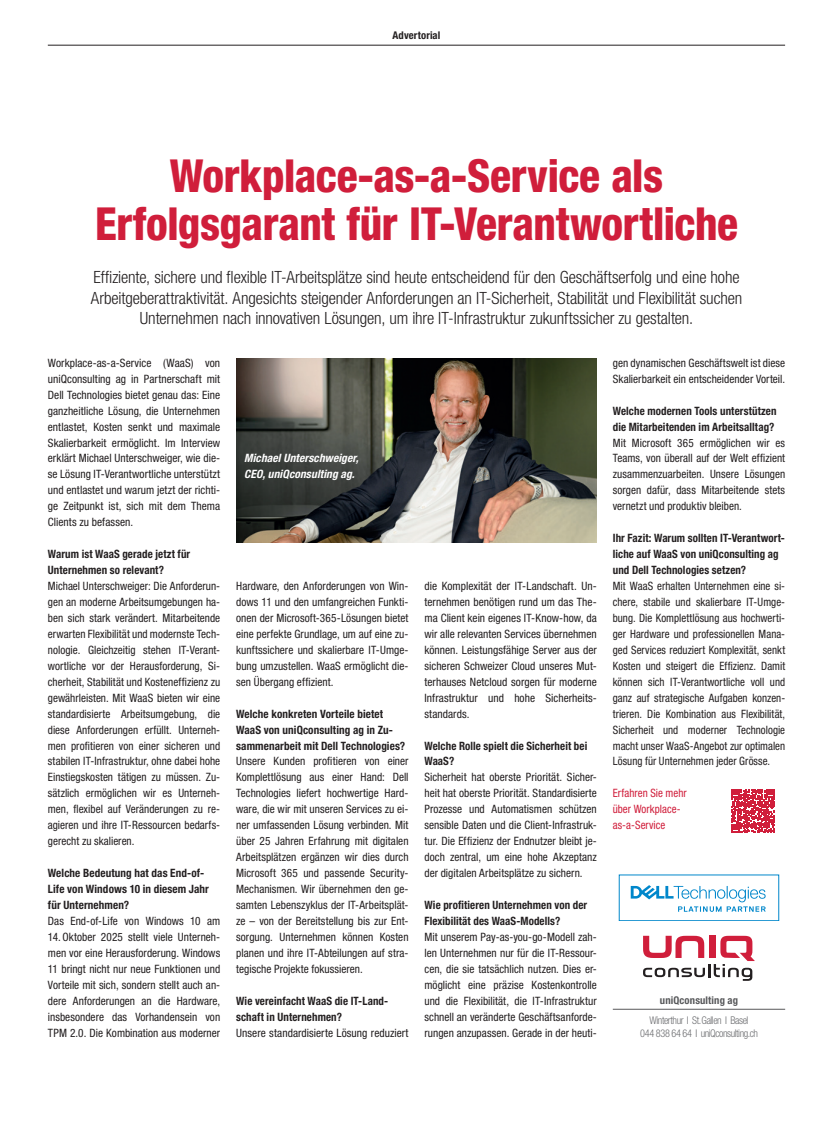
<style>
.page{position:relative;width:833px;height:1134px;background:#fff}
.page>*{position:absolute;margin:0;border:0;box-sizing:border-box;transform-origin:0 0}
.t1{font:800 condensed 45.62px/47.5px "Helvetica Neue LT Std";letter-spacing:-.01em;color:#d01e3b;text-align:center;scale:.95 1}
.t2{font:300 condensed 16.88px/20.6px "Helvetica Neue LT Std";letter-spacing:-.01em;color:#231f20;text-align:center}
.t3{font:condensed 11.5px/16px "Helvetica Neue LT Std";letter-spacing:.005em;color:#231f20;text-align:justify}
.t4{font:condensed 11.5px/16px "Helvetica Neue LT Std";letter-spacing:.005em;color:#231f20;text-align:justify;scale:.95 1}
.t5{font:700 condensed 11.5px/16px "Helvetica Neue LT Std";letter-spacing:.01em;color:#231f20;scale:.95 1}
.t6{font:700 condensed 11.5px/16px "Helvetica Neue LT Std";letter-spacing:.01em;color:#231f20}
.t7{font:italic 700 condensed 11.5px/16px "Helvetica Neue LT Std";letter-spacing:.01em;color:#fff}
.t8{font:condensed 11.5px/16px "Helvetica Neue LT Std";letter-spacing:.005em;color:#d01e3b;scale:.95 1}
.t9{font:300 condensed 10.62px/12.5px "Helvetica Neue LT Std";letter-spacing:-.04em;color:#6c6d70;text-align:center;scale:.96 1}
.t10{font:700 condensed 10.62px "Helvetica Neue LT Std";letter-spacing:.01em;color:#57585a}
.t11{font:700 condensed 10.62px "Helvetica Neue LT Std";letter-spacing:.015em;color:#231f20}
</style>
<div class="page">
<hr style="left:48px;top:45px;width:737px;height:1px;background:#231f20">
<hr style="left:613px;top:1009px;width:172px;height:1px;background:#57585a">
<svg style="left:643px;top:936px;width:112px;height:45px"></svg>
<div style="left:619px;top:875px;width:160px;height:46px;border:1px solid #0087cb"></div>
<svg style="left:630px;top:885px;width:135px;height:27px"></svg>
<img style="left:236px;top:359px;width:361px;height:183px">
<svg style="left:731px;top:789px;width:43px;height:43px"></svg>
<p class="t11" style="left:392px;top:29px;width:49px">Advertorial</p>
<h1 class="t1" style="left:95px;top:151px;width:678px">Workplace-as-a-Service als<br>Erfolgsgarant für IT-Verantwortliche</h1>
<p class="t2" style="left:91px;top:267px;width:653px">Effiziente, sichere und flexible IT-Arbeitsplätze sind heute entscheidend für den Geschäftserfolg und eine hohe<br>Arbeitgeberattraktivität. Angesichts steigender Anforderungen an IT-Sicherheit, Stabilität und Flexibilität suchen<br>Unternehmen nach innovativen Lösungen, um ihre IT-Infrastruktur zukunftssicher zu gestalten.</p>
<p class="t3" style="left:48px;top:355px;width:174px">Workplace-as-a-Service (WaaS) von uniQconsulting ag in Partnerschaft mit Dell Technologies bietet genau das: Eine ganzheitliche Lösung, die Unternehmen entlastet, Kosten senkt und maximale Skalierbarkeit ermöglicht. Im Interview erklärt Michael Unterschweiger, wie die&shy;se Lösung IT-Verantwortliche unterstützt und entlastet und warum jetzt der richti&shy;ge Zeitpunkt ist, sich mit dem Thema Clients zu befassen.</p>
<p class="t5" style="left:48px;top:546px;width:151px">Warum ist WaaS gerade jetzt für<br>Unternehmen so relevant?</p>
<p class="t3" style="left:48px;top:578px;width:174px">Michael Unterschweiger: Die Anforderun&shy;gen an moderne Arbeitsumgebungen ha&shy;ben sich stark verändert. Mitarbeitende erwarten Flexibilität und modernste Tech&shy;nologie. Gleichzeitig stehen IT-Verant&shy;wortliche vor der Herausforderung, Si&shy;cherheit, Stabilität und Kosteneffizienz zu gewährleisten. Mit WaaS bieten wir eine standardisierte Arbeitsumgebung, die diese Anforderungen erfüllt. Unterneh&shy;men profitieren von einer sicheren und stabilen IT-Infrastruktur, ohne dabei hohe Einstiegskosten tätigen zu müssen. Zu&shy;sätzlich ermöglichen wir es Unterneh&shy;men, flexibel auf Veränderungen zu re&shy;agieren und ihre IT-Ressourcen bedarfs&shy;gerecht zu skalieren.</p>
<p class="t6" style="left:48px;top:865px;width:163px">Welche Bedeutung hat das End-of-<br>Life von Windows 10 in diesem Jahr für Unternehmen?</p>
<p class="t3" style="left:48px;top:913px;width:174px">Das End-of-Life von Windows 10 am 14.Oktober 2025 stellt viele Unterneh&shy;men vor eine Herausforderung. Windows 11 bringt nicht nur neue Funktionen und Vorteile mit sich, sondern stellt auch an&shy;dere Anforderungen an die Hardware, insbesondere das Vorhandensein von TPM 2.0. Die Kombination aus moderner</p>
<p class="t3" style="left:613px;top:355px;width:174px">gen dynamischen Geschäftswelt ist diese<br>Skalierbarkeit ein entscheidender Vorteil.</p>
<p class="t5" style="left:613px;top:402px;width:174px">Welche modernen Tools unterstützen die Mitarbeitenden im Arbeitsalltag?</p>
<p class="t3" style="left:613px;top:434px;width:174px">Mit Microsoft 365 ermöglichen wir es Teams, von überall auf der Welt effizient zusammenzuarbeiten. Unsere Lösungen sorgen dafür, dass Mitarbeitende stets vernetzt und produktiv bleiben.</p>
<p class="t5" style="left:613px;top:530px;width:183px">Ihr Fazit: Warum sollten IT-Verantwort&shy;liche auf WaaS von uniQconsulting ag und Dell Technologies setzen?</p>
<p class="t4" style="left:613px;top:578px;width:183px">Mit WaaS erhalten Unternehmen eine si&shy;chere, stabile und skalierbare IT-Umge&shy;bung. Die Komplettlösung aus hochwerti&shy;ger Hardware und professionellen Mana&shy;ged Services reduziert Komplexität, senkt Kosten und steigert die Effizienz. Damit können sich IT-Verantwortliche voll und ganz auf strategische Aufgaben konzen&shy;trieren. Die Kombination aus Flexibilität, Sicherheit und moderner Technologie macht unser WaaS-Angebot zur optimalen Lösung für Unternehmen jeder Grösse.</p>
<p class="t8" style="left:613px;top:785px;width:79px">Erfahren Sie mehr über Workplace&shy;as-a-Service</p>
<p class="t7" style="left:244px;top:450px;width:116px">Michael Unterschweiger,<br>CEO, uniQconsulting ag.</p>
<p class="t3" style="left:424px;top:578px;width:174px">die Komplexität der IT-Landschaft. Un&shy;ternehmen benötigen rund um das The&shy;ma Client kein eigenes IT-Know-how, da wir alle relevanten Services übernehmen können. Leistungsfähige Server aus der sicheren Schweizer Cloud unseres Mut&shy;terhauses Netcloud sorgen für moderne Infrastruktur und hohe Sicherheits&shy;standards.</p>
<p class="t5" style="left:424px;top:737px;width:173px">Welche Rolle spielt die Sicherheit bei<br>WaaS?</p>
<p class="t3" style="left:424px;top:769px;width:174px">Sicherheit hat oberste Priorität. Sicher&shy;heit hat oberste Priorität. Standardisierte Prozesse und Automatismen schützen sensible Daten und die Client-Infrastruk&shy;tur. Die Effizienz der Endnutzer bleibt je&shy;doch zentral, um eine hohe Akzeptanz der digitalen Arbeitsplätze zu sichern.</p>
<p class="t5" style="left:424px;top:897px;width:173px">Wie profitieren Unternehmen von der<br>Flexibilität des WaaS-Modells?</p>
<p class="t3" style="left:424px;top:929px;width:174px">Mit unserem Pay-as-you-go-Modell zah&shy;len Unternehmen nur für die IT-Ressour&shy;cen, die sie tatsächlich nutzen. Dies er&shy;möglicht eine präzise Kostenkontrolle und die Flexibilität, die IT-Infrastruktur schnell an veränderte Geschäftsanforde&shy;rungen anzupassen. Gerade in der heuti-</p>
<p class="t3" style="left:236px;top:578px;width:174px">Hardware, den Anforderungen von Win&shy;dows 11 und den umfangreichen Funkti&shy;onen der Microsoft-365-Lösungen bietet eine perfekte Grundlage, um auf eine zu&shy;kunftssichere und skalierbare IT-Umge&shy;bung umzustellen. WaaS ermöglicht die&shy;sen Übergang effizient.</p>
<p class="t6" style="left:236px;top:705px;width:171px">Welche konkreten Vorteile bietet<br>WaaS von uniQconsulting ag in Zu&shy;sammenarbeit mit Dell Technologies?</p>
<p class="t3" style="left:236px;top:753px;width:174px">Unsere Kunden profitieren von einer Komplettlösung aus einer Hand: Dell Technologies liefert hochwertige Hard&shy;ware, die wir mit unseren Services zu ei&shy;ner umfassenden Lösung verbinden. Mit über 25 Jahren Erfahrung mit digitalen Arbeitsplätzen ergänzen wir dies durch Microsoft 365 und passende Security-Mechanismen. Wir übernehmen den ge&shy;samten Lebenszyklus der IT-Arbeitsplät&shy;ze – von der Bereitstellung bis zur Ent&shy;sorgung. Unternehmen können Kosten planen und ihre IT-Abteilungen auf stra&shy;tegische Projekte fokussieren.</p>
<p class="t5" style="left:236px;top:992px;width:161px">Wie vereinfacht WaaS die IT-Land&shy;schaft in Unternehmen?</p>
<p class="t3" style="left:236px;top:1024px;width:174px">Unsere standardisierte Lösung reduziert</p>
<p class="t10" style="left:660px;top:993px;width:80px">uniQconsulting ag</p>
<p class="t9" style="left:640px;top:1014px;width:124px">Winterthur I St.Gallen I Basel<br>044 838 64 64 I uniQconsulting.ch</p>
</div>
